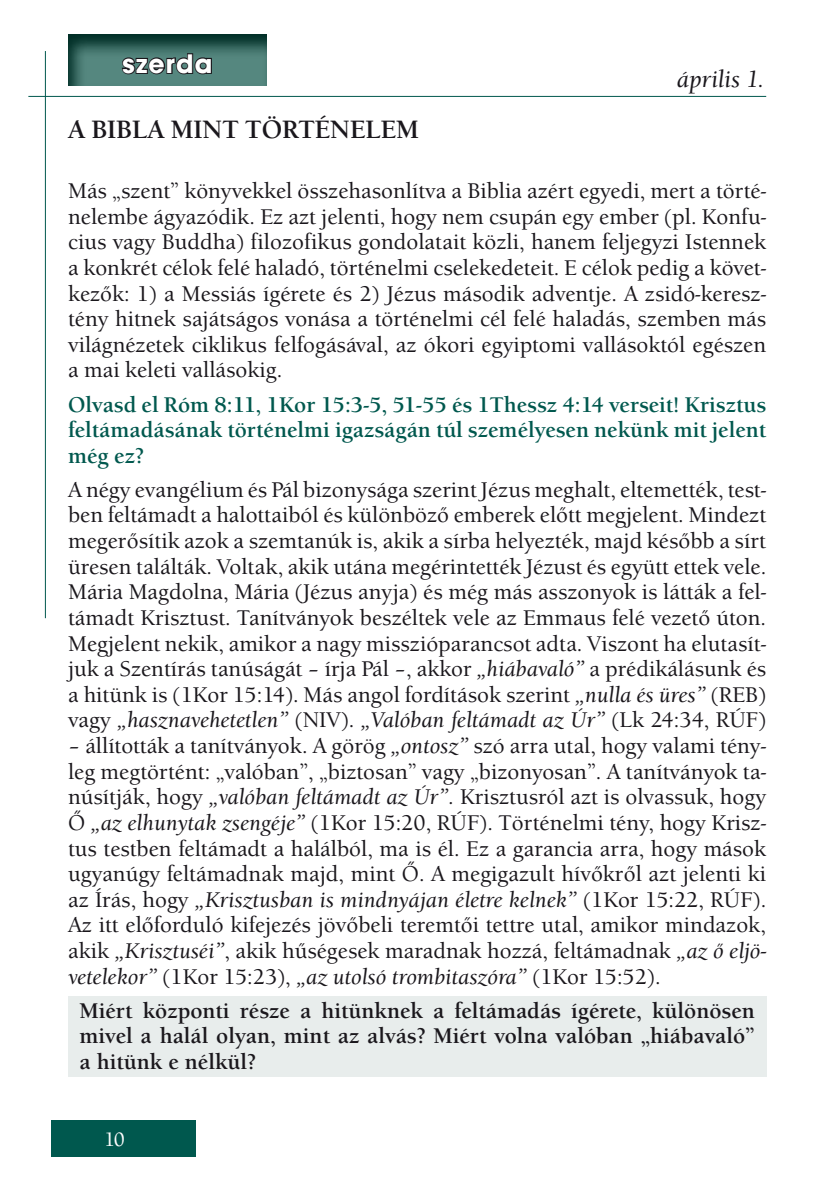
<style>
.page{position:relative;width:840px;height:1191px;background:#fff}
.page>*{position:absolute;margin:0;border:0;box-sizing:border-box;transform-origin:0 0}
.t1{font:700 28px "Avant Gar Got Itc TEE";letter-spacing:.04em;color:#fff}
.t2{font:700 26px "Berkeley Old Sty Itc TEE";color:#1a171c}
.t3{font:italic 500 24px "Berkeley Old Sty Itc TEE";color:#1a171c}
.t4{font:500 22px/25.6px "Berkeley Old Sty Itc TEE";color:#1a171c;text-align:justify}
.t5{font:700 22px/25.6px "Berkeley Old Sty Itc TEE";color:#00584e;text-align:justify}
.t6{font:700 22px/25.6px "Berkeley Old Sty Itc TEE";color:#1a171c;text-align:justify}
.t7{font:500 20px "Berkeley Old Sty Itc TEE";color:#fff}
.s1{font-style:italic}
</style>
<div class="page">
<div style="left:68px;top:996px;width:697px;height:81px;background:#e8edec"></div>
<div style="left:51px;top:1120px;width:145px;height:37px;background:#00584e"></div>
<hr style="left:28px;top:96px;width:737px;height:1px;background:#00584e">
<hr style="left:45px;top:51px;width:1px;height:567px;background:#00584e">
<svg style="left:68px;top:34px;width:199px;height:52px;background:#396a62"></svg>
<svg style="left:120px;top:52px;width:93px;height:24px;background:#3c5a57"></svg>
<p class="t1" style="left:122px;top:46px;width:91px">szerda</p>
<p class="t2" style="left:68px;top:115px;width:352px">A BIBLA MINT TÖRTÉNELEM</p>
<p class="t3" style="left:676px;top:65px;width:89px">április 1.</p>
<p class="t4" style="left:68px;top:178px;width:699px">Más „szent” könyvekkel összehasonlítva a Biblia azért egyedi, mert a törté&shy;nelembe ágyazódik. Ez azt jelenti, hogy nem csupán egy ember (pl. Konfu&shy;cius vagy Buddha) filozofikus gondolatait közli, hanem feljegyzi Istennek a konkrét célok felé haladó, történelmi cselekedeteit. E célok pedig a követ&shy;kezők: 1) a Messiás ígérete és 2) Jézus második adventje. A zsidó-keresz&shy;tény hitnek sajátságos vonása a történelmi cél felé haladás, szemben más világnézetek ciklikus felfogásával, az ókori egyiptomi vallásoktól egészen a mai keleti vallásokig.</p>
<p class="t5" style="left:68px;top:391px;width:699px">Olvasd el Róm 8:11, 1Kor 15:3-5, 51-55 és 1Thessz 4:14 verseit! Krisztus feltámadásának történelmi igazságán túl személyesen nekünk mit jelent még ez?</p>
<p class="t4" style="left:68px;top:477px;width:699px">A négy evangélium és Pál bizonysága szerint Jézus meghalt, eltemették, test&shy;ben feltámadt a halottaiból és különböző emberek előtt megjelent. Mindezt megerősítik azok a szemtanúk is, akik a sírba helyezték, majd később a sírt üresen találták. Voltak, akik utána megérintették Jézust és együtt ettek vele.<br>Mária Magdolna, Mária (Jézus anyja) és még más asszonyok is látták a fel&shy;támadt Krisztust. Tanítványok beszéltek vele az Emmaus felé vezető úton.<br>Megjelent nekik, amikor a nagy misszióparancsot adta. Viszont ha elutasít&shy;juk a Szentírás tanúságát – írja Pál –, akkor <span class="s1">„hiábavaló”</span> a prédikálásunk és a hitünk is (1Kor 15:14). Más angol fordítások szerint <span class="s1">„nulla és üres”</span> (REB) vagy <span class="s1">„hasznavehetetlen”</span> (NIV). <span class="s1">„Valóban feltámadt az Úr”</span> (Lk 24:34, RÚF)</p>
<p class="t4" style="left:68px;top:733px;width:699px">– állították a tanítványok. A görög <span class="s1">„ontosz”</span> szó arra utal, hogy valami tény&shy;leg megtörtént: „valóban”, „biztosan” vagy „bizonyosan”. A tanítványok ta&shy;núsítják, hogy <span class="s1">„valóban feltámadt az Úr”.</span> Krisztusról azt is olvassuk, hogy Ő <span class="s1">„az elhunytak zsengéje”</span> (1Kor 15:20, RÚF). Történelmi tény, hogy Krisz&shy;tus testben feltámadt a halálból, ma is él. Ez a garancia arra, hogy mások ugyanúgy feltámadnak majd, mint Ő. A megigazult hívőkről azt jelenti ki az Írás, hogy <span class="s1">„Krisztusban is mindnyájan életre kelnek”</span> (1Kor 15:22, RÚF).<br>Az itt előforduló kifejezés jövőbeli teremtői tettre utal, amikor mindazok, akik <span class="s1">„Krisztuséi”</span>, akik hűségesek maradnak hozzá, feltámadnak <span class="s1">„az ő eljö&shy;vetelekor”</span> (1Kor 15:23), <span class="s1">„az utolsó trombitaszóra”</span> (1Kor 15:52).</p>
<p class="t6" style="left:79px;top:997px;width:676px">Miért központi része a hitünknek a feltámadás ígérete, különösen mivel a halál olyan, mint az alvás? Miért volna valóban „hiábavaló” a hitünk e nélkül?</p>
<p class="t7" style="left:104px;top:1128px;width:22px">10</p>
</div>
